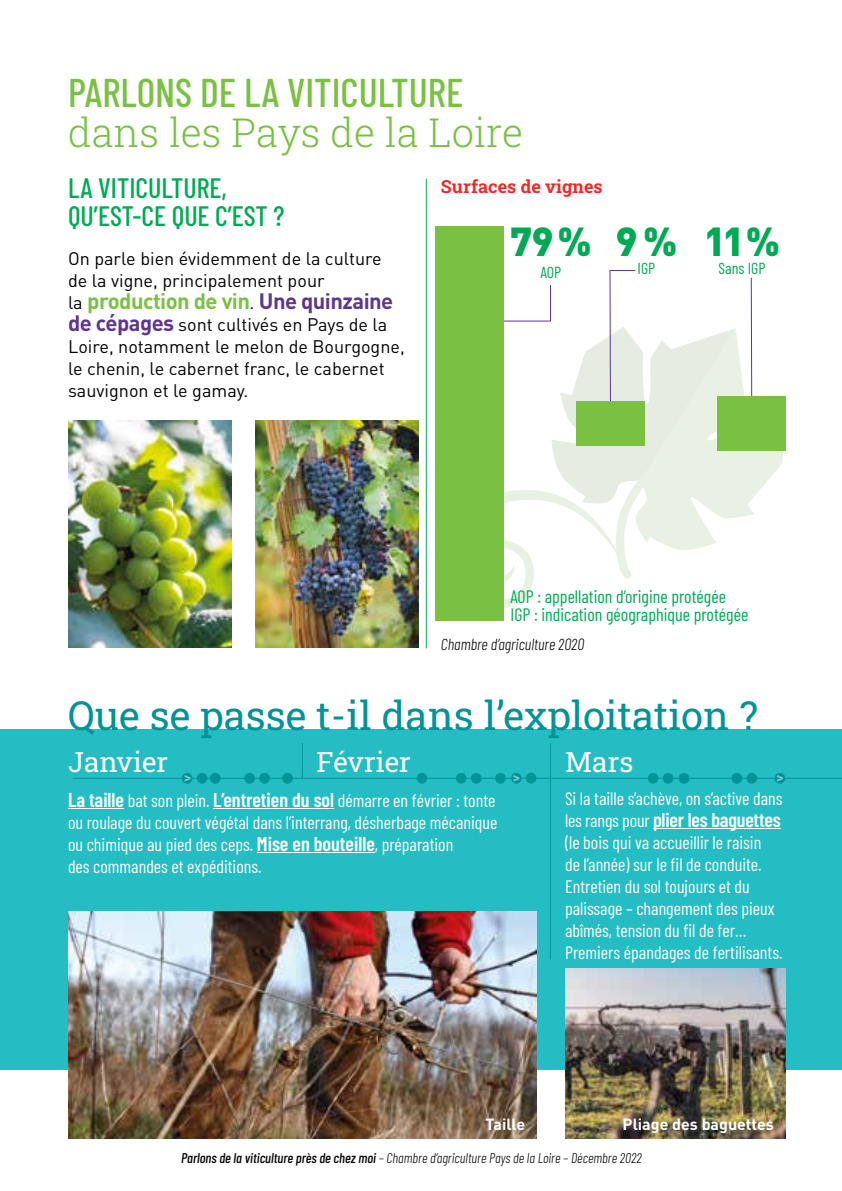
<style>
.page{position:relative;width:842px;height:1191px;background:#fff}
.page>*{position:absolute;margin:0;border:0;box-sizing:border-box;transform-origin:0 0}
.t1{font:40px "Roboto Slab";color:#009397}
.t2{font:500 40px "Barlow Condensed";color:#7ac143}
.t3{font:300 40px "Roboto Slab";color:#7ac143}
.t4{font:900 40px "DINOT";color:#0a5}
.t5{font:500 28px/28px "Barlow Condensed";color:#0a5}
.t6{font:28px "Roboto Slab";color:#fff}
.t7{font:700 22px "DINOT";letter-spacing:-.025em;color:#7ac143}
.t8{font:600 20px "Barlow Condensed";letter-spacing:-.01em;color:#fff}
.t9{font:18px/22px "Barlow Condensed";color:#fff}
.t10{font:18px/22px "DINOT";color:#000}
.t11{font:18px/18px "Barlow Condensed";color:#0a5}
.t12{font:700 18px "Roboto Slab";color:#ee2a29}
.t13{font:italic 300 16px "Barlow Condensed";color:#000}
.t14{font:700 16px "DINOT";color:#fff}
.t15{font:16px "Barlow Condensed";color:#0a5}
.t16{font:italic 300 14px "Barlow Condensed";color:#000}
.s1{font-weight:400;font-size:18px;color:#000}
.s2{color:#5c378c}
.s3{font-weight:700;font-size:22px;color:#5c378c}
.s4{font-weight:600;font-size:20px}
.s5{font-weight:400;font-size:18px}
.s6{font-weight:500}
</style>
<div class="page">
<svg style="left:735px;top:329px;width:50px;height:189px"></svg>
<div style="left:0;top:729px;width:842px;height:340px;background:#23bdc3"></div>
<hr style="left:426px;top:179px;width:1px;height:469px;background:#0a5">
<hr style="left:751px;top:278px;width:1px;height:145px;background:#5c378c">
<svg style="left:503px;top:269px;width:232px;height:343px"></svg>
<img style="left:68px;top:421px;width:163px;height:226px">
<img style="left:255px;top:421px;width:163px;height:226px">
<hr style="left:73px;top:778px;width:769px;height:1px;background:#009397">
<hr style="left:68px;top:808px;width:56px;height:1px;background:#fff">
<hr style="left:213px;top:808px;width:121px;height:1px;background:#fff">
<hr style="left:257px;top:852px;width:118px;height:1px;background:#fff">
<hr style="left:653px;top:828px;width:128px;height:1px;background:#fff">
<hr style="left:302px;top:743px;width:1px;height:35px;background:#009397">
<hr style="left:550px;top:743px;width:1px;height:216px;background:#009397">
<img style="left:565px;top:968px;width:220px;height:170px">
<img style="left:68px;top:911px;width:469px;height:227px">
<svg style="left:182px;top:773px;width:10px;height:10px"></svg>
<div style="left:456px;top:773px;width:10px;height:10px;background:#009397;border-radius:50%"></div>
<div style="left:746px;top:773px;width:11px;height:10px;background:#009397;border-radius:50%"></div>
<div style="left:282px;top:773px;width:11px;height:10px;background:#009397;border-radius:50%"></div>
<div style="left:417px;top:773px;width:10px;height:10px;background:#009397;border-radius:50%"></div>
<div style="left:244px;top:773px;width:11px;height:10px;background:#009397;border-radius:50%"></div>
<div style="left:511px;top:773px;width:11px;height:10px;background:#009397;border-radius:50%"></div>
<div style="left:663px;top:773px;width:10px;height:10px;background:#009397;border-radius:50%"></div>
<div style="left:197px;top:773px;width:10px;height:10px;background:#009397;border-radius:50%"></div>
<div style="left:471px;top:773px;width:10px;height:10px;background:#009397;border-radius:50%"></div>
<div style="left:731px;top:773px;width:11px;height:10px;background:#009397;border-radius:50%"></div>
<div style="left:259px;top:773px;width:11px;height:10px;background:#009397;border-radius:50%"></div>
<div style="left:526px;top:772px;width:10px;height:11px;background:#009397;border-radius:50%"></div>
<div style="left:648px;top:773px;width:10px;height:10px;background:#009397;border-radius:50%"></div>
<div style="left:210px;top:773px;width:11px;height:10px;background:#009397;border-radius:50%"></div>
<div style="left:495px;top:773px;width:11px;height:10px;background:#009397;border-radius:50%"></div>
<div style="left:679px;top:773px;width:10px;height:10px;background:#009397;border-radius:50%"></div>
<svg style="left:185px;top:775px;width:6px;height:6px"></svg>
<svg style="left:513px;top:775px;width:6px;height:6px"></svg>
<div style="left:775px;top:773px;width:10px;height:10px;background:#009397;border-radius:50%"></div>
<svg style="left:777px;top:775px;width:6px;height:6px"></svg>
<div style="left:435px;top:226px;width:68px;height:394px;background:#7ac143"></div>
<div style="left:576px;top:401px;width:68px;height:44px;background:#7ac143"></div>
<div style="left:717px;top:396px;width:68px;height:54px;background:#7ac143"></div>
<h1 class="t2" style="left:68px;top:64px;width:397px">PARLONS DE LA VITICULTURE</h1>
<h1 class="t3" style="left:68px;top:105px;width:457px">dans les Pays de la Loire</h1>
<h2 class="t5" style="left:68px;top:172px;width:218px">LA VITICULTURE,<br>QU’EST-CE QUE C’EST ?</h2>
<p class="t10" style="left:68px;top:247px;width:315px">On parle bien évidemment de la culture de la vigne, principalement pour</p>
<p class="t7" style="left:68px;top:287px;width:327px"><span class="s1">la</span> production de vin<span class="s1">.</span> <span class="s2">Une quinzaine</span></p>
<p class="t10" style="left:68px;top:313px;width:338px"><span class="s3">de cépages</span> sont cultivés en Pays de la Loire, notamment le melon de Bourgogne, le chenin, le cabernet franc, le cabernet sauvignon et le gamay.</p>
<p class="t12" style="left:441px;top:174px;width:163px">Surfaces de vignes</p>
<h1 class="t4" style="left:510px;top:215px;width:83px">79%</h1>
<p class="t15" style="left:541px;top:261px;width:22px">AOP</p>
<h1 class="t4" style="left:616px;top:215px;width:63px">9%</h1>
<p class="t15" style="left:638px;top:257px;width:19px">IGP</p>
<h1 class="t4" style="left:704px;top:215px;width:78px">11%</h1>
<p class="t15" style="left:718px;top:257px;width:48px">Sans IGP</p>
<p class="t11" style="left:510px;top:586px;width:239px">AOP : appellation d’origine protégée<br>IGP : indication géographique protégée</p>
<p class="t13" style="left:441px;top:632px;width:145px">Chambre d’agriculture 2020</p>
<h1 class="t1" style="left:68px;top:687px;width:691px">Que se passe t-il dans l’exploitation ?</h1>
<h2 class="t6" style="left:68px;top:743px;width:102px">Janvier</h2>
<h2 class="t6" style="left:317px;top:743px;width:96px">Février</h2>
<h2 class="t6" style="left:565px;top:743px;width:70px">Mars</h2>
<p class="t9" style="left:68px;top:788px;width:431px"><span class="s4">La taille</span> bat son plein. <span class="s4">L’entretien du sol</span> démarre en février : tonte ou roulage du couvert végétal dans l’interrang, désherbage mécanique ou chimique au pied des ceps. <span class="s4">Mise en bouteille</span>, préparation<br>des commandes et expéditions.</p>
<p class="t9" style="left:565px;top:786px;width:219px">Si la taille s’achève, on s’active dans</p>
<p class="t8" style="left:565px;top:805px;width:217px"><span class="s5">les rangs pour</span> plier les baguettes</p>
<p class="t9" style="left:565px;top:830px;width:219px">(le bois qui va accueillir le raisin<br>de l’année) sur le fil de conduite.<br>Entretien du sol toujours et du palissage – changement des pieux abîmés, tension du fil de fer… Premiers épandages de fertilisants.</p>
<p class="t14" style="left:486px;top:1113px;width:41px">Taille</p>
<p class="t14" style="left:623px;top:1113px;width:153px">Pliage des baguettes</p>
<p class="t16" style="left:181px;top:1148px;width:462px"><span class="s6">Parlons de la viticulture près de chez moi</span> – Chambre d’agriculture Pays de la Loire – Décembre 2022</p>
</div>
